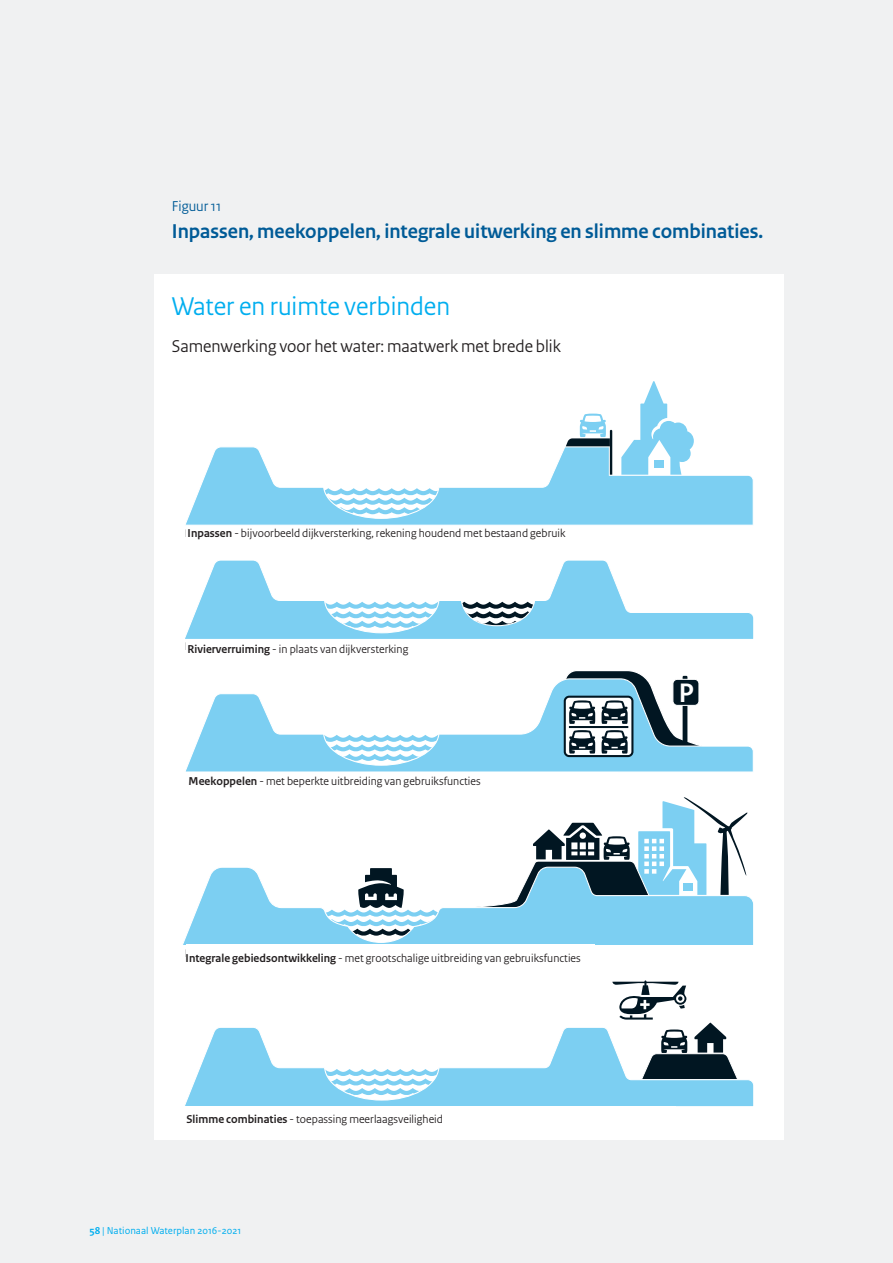
<style>
.page{position:relative;width:893px;height:1263px;background:#f0f1f2}
.page>*{position:absolute;margin:0;border:0;box-sizing:border-box;transform-origin:0 0}
.t1{font:700 28.2px "Rijksoverheid Sans Heading";color:#fff}
._20_RO_Kader_Kop_Cya{font:27px "Rijksoverheid Sans Heading";color:#00aeef}
._20_RO_Kader_Kop_Cya-2{font:700 21px "Rijksoverheid Sans Heading";color:#005b97}
._20_RO_Kader_Kop_Cya-3{font:18px "Rijksoverheid Sans Heading";color:#231f20}
._20_RO_Kader_Kop_Cya-4{font:15px "Rijksoverheid Sans Heading";color:#005b97}
._20_RO_Kader_Kop_Cya-5{font:12px "Rijksoverheid Sans Heading";letter-spacing:.005em;color:#231f20}
.t2{font:11.7px "Rijksoverheid Sans Text";color:#231f20}
._16_RO_Paginacijfer{font:10.5px "Rijksoverheid Sans Text";color:#00aeef}
.s1{font-weight:700}
</style>
<div class="page">
<div style="left:154px;top:275px;width:630px;height:858px;background:#fff"></div>
<svg style="left:185px;top:381px;width:568px;height:144px"></svg>
<div style="left:655px;top:460px;width:9px;height:8px;background:#7ccff2"></div>
<svg style="left:185px;top:1027px;width:569px;height:80px"></svg>
<svg style="left:612px;top:980px;width:127px;height:101px"></svg>
<svg style="left:185px;top:560px;width:569px;height:79px"></svg>
<svg style="left:185px;top:680px;width:568px;height:92px"></svg>
<svg style="left:564px;top:671px;width:169px;height:85px"></svg>
<hr style="left:569px;top:726px;width:59px;height:2px;background:#011622">
<hr style="left:683px;top:676px;width:4px;height:68px;background:#011622">
<div style="left:673px;top:679px;width:26px;height:26px;background:#011622;border-radius:4px"></div>
<div style="left:672px;top:679px;width:27px;height:27px;border:1px solid #fff;border-radius:4px"></div>
<svg style="left:183px;top:797px;width:571px;height:148px"></svg>
<div style="left:180px;top:1106px;width:496px;height:32px;background:#fff"></div>
<div style="left:185px;top:772px;width:433px;height:33px;background:#fff"></div>
<div style="left:186px;top:944px;width:409px;height:22px;background:#fff"></div>
<p class="_20_RO_Kader_Kop_Cya-4" style="left:172px;top:198px;width:51px">Figuur 11</p>
<p class="_20_RO_Kader_Kop_Cya-2" style="left:172px;top:219px;width:593px">Inpassen, meekoppelen, integrale uitwerking en slimme combinaties.</p>
<p class="_20_RO_Kader_Kop_Cya" style="left:172px;top:290px;width:280px">Water en ruimte verbinden</p>
<p class="_20_RO_Kader_Kop_Cya-3" style="left:172px;top:336px;width:390px">Samenwerking voor het water: maatwerk met brede blik</p>
<p class="t2" style="left:185px;top:526px;width:389px"><span class="s1">Inpassen</span> - bijvoorbeeld dijkversterking, rekening houdend met bestaand gebruik</p>
<p class="_20_RO_Kader_Kop_Cya-5" style="left:188px;top:526px;width:379px"><span class="s1">Inpassen</span> - bijvoorbeeld dijkversterking, rekening houdend met bestaand gebruik</p>
<p class="t2" style="left:185px;top:640px;width:228px"><span class="s1">Rivierverruiming</span> - in plaats van dijkversterking</p>
<p class="_20_RO_Kader_Kop_Cya-5" style="left:188px;top:642px;width:222px"><span class="s1">Rivierverruiming</span> - in plaats van dijkversterking</p>
<p class="t2" style="left:185px;top:773px;width:300px"><span class="s1">Meekoppelen</span> - met beperkte uitbreiding van gebruiksfuncties</p>
<p class="_20_RO_Kader_Kop_Cya-5" style="left:189px;top:774px;width:294px"><span class="s1">Meekoppelen</span> - met beperkte uitbreiding van gebruiksfuncties</p>
<p class="t2" style="left:185px;top:946px;width:400px"><span class="s1">Integrale gebiedsontwikkeling</span> - met grootschalige uitbreiding van gebruiksfuncties</p>
<p class="_20_RO_Kader_Kop_Cya-5" style="left:186px;top:951px;width:397px"><span class="s1">Integrale gebiedsontwikkeling</span> - met grootschalige uitbreiding van gebruiksfuncties</p>
<p class="t2" style="left:184px;top:1107px;width:262px"><span class="s1">Slimme combinaties</span> - toepassing meerlaagsveiligheid</p>
<p class="_20_RO_Kader_Kop_Cya-5" style="left:186px;top:1112px;width:258px"><span class="s1">Slimme combinaties</span> - toepassing meerlaagsveiligheid</p>
<p class="_16_RO_Paginacijfer" style="left:89px;top:1224px;width:153px"><span class="s1">58</span> | Nationaal Waterplan 2016-2021</p>
<p class="t1" style="left:679px;top:677px;width:17px">P</p>
</div>
